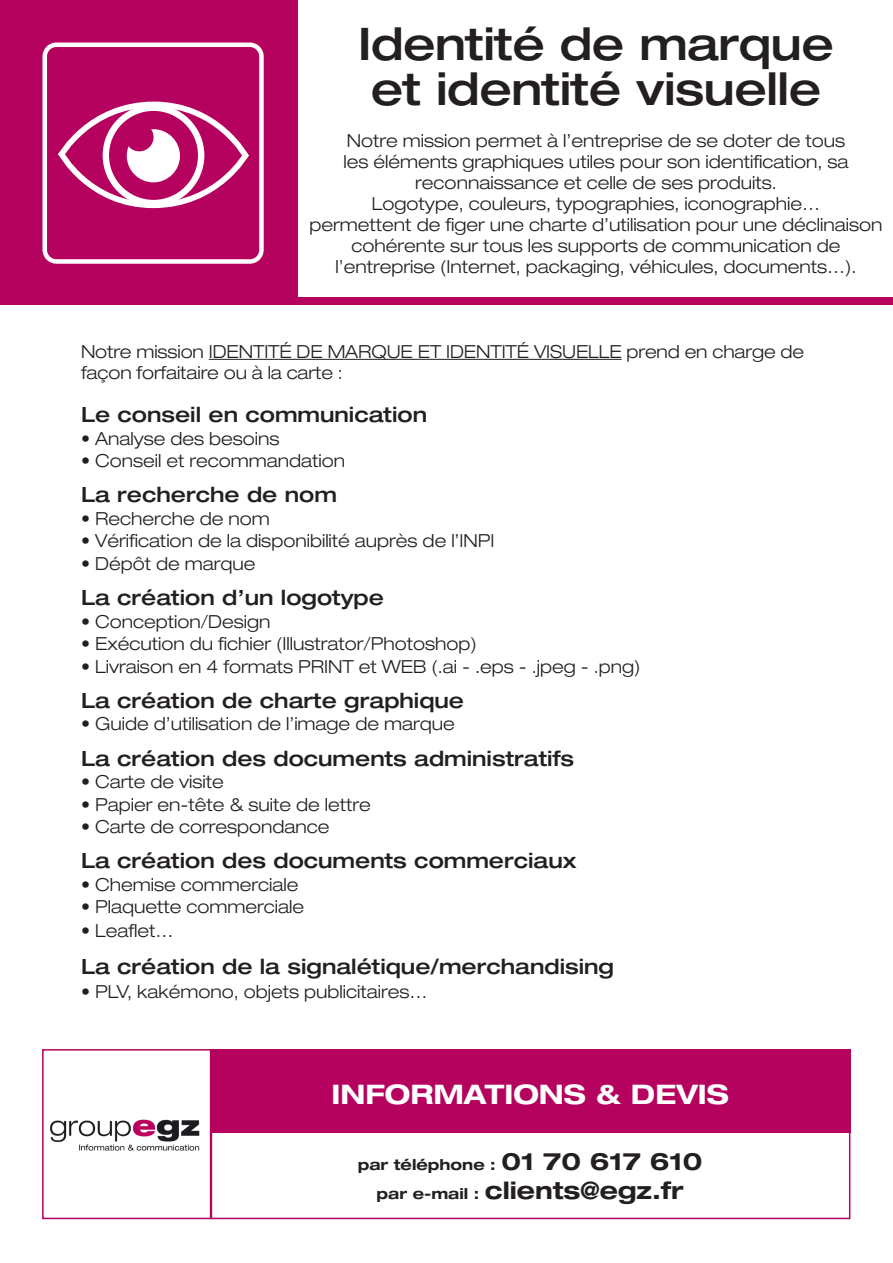
<style>
.page{position:relative;width:893px;height:1263px;background:#fff}
.page>*{position:absolute;margin:0;border:0;box-sizing:border-box;transform-origin:0 0}
.t1{font:500 expanded 45px "Helvetica Neue";letter-spacing:-.01em;color:#231f20}
.t2{font:700 expanded 27px "Helvetica Neue";color:#fff}
.t3{font:700 expanded 24px "Helvetica Neue";color:#231f20}
.t4{font:500 expanded 21px "Helvetica Neue";color:#231f20}
.t5{font:300 expanded 18px/21px "Helvetica Neue";color:#231f20}
.t6{font:700 expanded 15px "Helvetica Neue";color:#231f20}
.s1{font-size:24px}
.s2{font-size:15px}
</style>
<div class="page">
<div style="left:0;top:297px;width:893px;height:7px;background:#b5025e"></div>
<div style="left:0;top:0;width:298px;height:298px;background:#b5025e"></div>
<div style="left:42px;top:1049px;width:170px;height:170px;border:2px solid #b5025e"></div>
<div style="left:210px;top:1049px;width:640px;height:170px;border:2px solid #b5025e"></div>
<div style="left:211px;top:1049px;width:639px;height:84px;background:#b5025e"></div>
<img style="left:51px;top:1119px;width:149px;height:31px">
<hr style="left:209px;top:359px;width:413px;height:1px;background:#231f20">
<div style="left:43px;top:43px;width:221px;height:221px;border:4px solid #fff;border-radius:12px"></div>
<svg style="left:58px;top:101px;width:191px;height:108px"></svg>
<div style="left:103px;top:105px;width:101px;height:101px;border:6px solid #fff;border-radius:50%"></div>
<div style="left:128px;top:131px;width:50px;height:50px;background:#fff;border-radius:50%"></div>
<div style="left:127px;top:129px;width:53px;height:53px;border:3px solid #fff;border-radius:50%"></div>
<div style="left:127px;top:125px;width:25px;height:25px;background:#b5025e;border-radius:50%"></div>
<div style="left:125px;top:123px;width:29px;height:28px;border:3px solid #b5025e;border-radius:50%"></div>
<p class="t1" style="left:358px;top:16px;width:477px">Identité de marque</p>
<p class="t1" style="left:371px;top:61px;width:452px">et identité visuelle</p>
<p class="t5" style="left:347px;top:129px;width:500px">Notre mission permet à l’entreprise de se doter de tous</p>
<p class="t5" style="left:344px;top:150px;width:506px">les éléments graphiques utiles pour son identification, sa</p>
<p class="t5" style="left:415px;top:171px;width:363px">reconnaissance et celle de ses produits.</p>
<p class="t5" style="left:372px;top:192px;width:450px">Logotype, couleurs, typographies, iconographie…</p>
<p class="t5" style="left:310px;top:213px;width:574px">permettent de figer une charte d’utilisation pour une déclinaison</p>
<p class="t5" style="left:351px;top:234px;width:491px">cohérente sur tous les supports de communication de</p>
<p class="t5" style="left:335px;top:255px;width:523px">l’entreprise (Internet, packaging, véhicules, documents…).</p>
<p class="t5" style="left:81px;top:340px;width:725px">Notre mission IDENTITÉ DE MARQUE ET IDENTITÉ VISUELLE prend en charge de façon forfaitaire ou à la carte :</p>
<p class="t4" style="left:81px;top:401px;width:348px">Le conseil en communication</p>
<p class="t5" style="left:81px;top:427px;width:200px">• Analyse des besoins</p>
<p class="t5" style="left:81px;top:450px;width:266px">• Conseil et recommandation</p>
<p class="t4" style="left:81px;top:482px;width:257px">La recherche de nom</p>
<p class="t5" style="left:81px;top:508px;width:190px">• Recherche de nom</p>
<p class="t5" style="left:81px;top:530px;width:415px">• Vérification de la disponibilité auprès de l’INPI</p>
<p class="t5" style="left:81px;top:553px;width:176px">• Dépôt de marque</p>
<p class="t4" style="left:81px;top:584px;width:304px">La création d’un logotype</p>
<p class="t5" style="left:81px;top:610px;width:191px">• Conception/Design</p>
<p class="t5" style="left:81px;top:633px;width:397px">• Exécution du fichier (Illustrator/Photoshop)</p>
<p class="t5" style="left:81px;top:655px;width:561px">• Livraison en 4 formats PRINT et WEB (.ai - .eps - .jpeg - .png)</p>
<p class="t4" style="left:81px;top:687px;width:385px">La création de charte graphique</p>
<p class="t5" style="left:81px;top:713px;width:375px">• Guide d’utilisation de l’image de marque</p>
<p class="t4" style="left:81px;top:745px;width:495px">La création des documents administratifs</p>
<p class="t5" style="left:81px;top:771px;width:144px">• Carte de visite</p>
<p class="t5" style="left:81px;top:793px;width:291px">• Papier en-tête &amp; suite de lettre</p>
<p class="t5" style="left:81px;top:816px;width:250px">• Carte de correspondance</p>
<p class="t4" style="left:81px;top:848px;width:497px">La création des documents commerciaux</p>
<p class="t5" style="left:81px;top:874px;width:219px">• Chemise commerciale</p>
<p class="t5" style="left:81px;top:896px;width:224px">• Plaquette commerciale</p>
<p class="t5" style="left:81px;top:920px;width:94px">• Leaflet…</p>
<p class="t4" style="left:81px;top:953px;width:535px">La création de la signalétique/merchandising</p>
<p class="t5" style="left:81px;top:981px;width:348px">• PLV, kakémono, objets publicitaires…</p>
<p class="t2" style="left:332px;top:1078px;width:399px">INFORMATIONS &amp; DEVIS</p>
<p class="t6" style="left:358px;top:1155px;width:346px">par téléphone : <span class="s1">01 70 617 610</span></p>
<p class="t3" style="left:377px;top:1175px;width:308px"><span class="s2">par e-mail :</span> clients@egz.fr</p>
</div>
